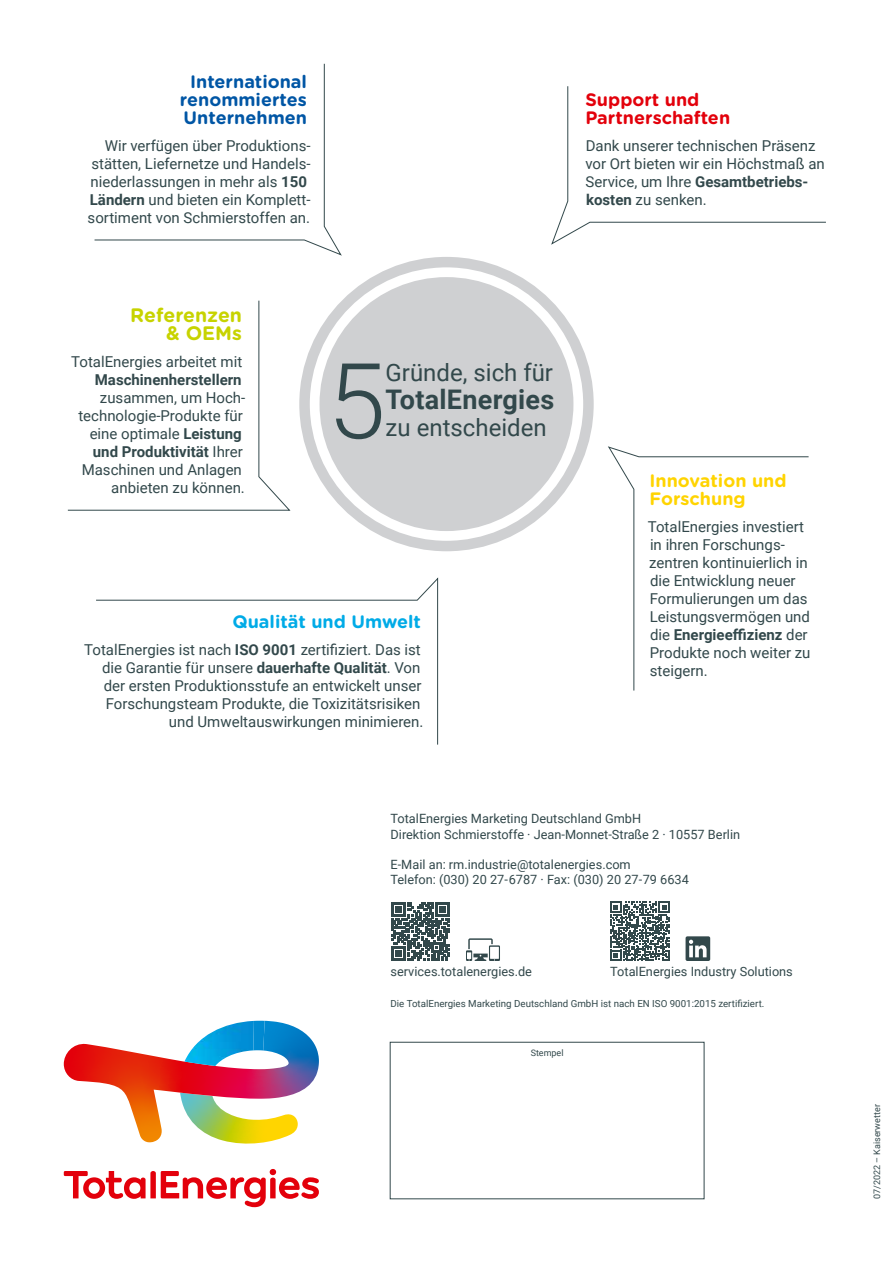
<style>
.page{position:relative;width:893px;height:1263px;background:#fff}
.page>*{position:absolute;margin:0;border:0;box-sizing:border-box;transform-origin:0 0}
.t1{font:300 105px "Roboto";color:#32484b}
.t2{font:700 27px "Roboto";letter-spacing:.01em;color:#32484b}
.t3{font:24px "Roboto";color:#32484b}
.t4{font:700 19.5px/18px "Gotham Rounded";color:#c7d300;text-align:right}
.t5{font:700 18px/18px "Gotham Rounded";color:#0056a5;text-align:center}
.t6{font:700 18px/18px "Gotham Rounded";color:#e3000b}
.t7{font:700 18px/18px "Gotham Rounded";color:#ffd400}
.t8{font:700 18px "Gotham Rounded";color:#00abe7}
.t9{font:15px/18px "Roboto";color:#32484b}
.t10{font:700 15px "Roboto";color:#32484b}
.t11{font:12.75px/15.3px "Roboto";color:#32484b}
.t12{font:9.75px "Roboto";color:#32484b}
.t13{font:9px "Roboto";color:#32484b}
.s1{font-weight:700}
</style>
<div class="page">
<div style="left:390px;top:1042px;width:314px;height:157px;border:1px solid #32484b"></div>
<svg style="left:551px;top:86px;width:275px;height:159px"></svg>
<svg style="left:94px;top:63px;width:248px;height:193px"></svg>
<svg style="left:67px;top:300px;width:224px;height:211px"></svg>
<svg style="left:608px;top:446px;width:201px;height:245px"></svg>
<svg style="left:96px;top:577px;width:342px;height:168px"></svg>
<svg style="left:299px;top:257px;width:295px;height:294px"></svg>
<div style="left:319px;top:277px;width:254px;height:254px;background:#cfd0d2;border-radius:50%"></div>
<svg style="left:64px;top:1169px;width:255px;height:38px"></svg>
<svg style="left:64px;top:1021px;width:255px;height:123px"></svg>
<img style="left:184px;top:1021px;width:79px;height:45px">
<img style="left:253px;top:1021px;width:12px;height:29px">
<svg style="left:391px;top:902px;width:58px;height:58px"></svg>
<svg style="left:466px;top:938px;width:34px;height:23px"></svg>
<svg style="left:610px;top:901px;width:60px;height:60px"></svg>
<svg style="left:686px;top:936px;width:24px;height:25px"></svg>
<p class="t5" style="left:180px;top:72px;width:129px">International renommiertes<br>Unternehmen</p>
<p class="t9" style="left:88px;top:136px;width:224px;text-indent:17px">Wir verfügen über Produktions&shy;stätten, Liefernetze und Handels&shy;niederlassungen in mehr als <span class="s1">150<br>Ländern</span> und bieten ein Komplett&shy;sortiment von Schmierstoffen an.</p>
<p class="t6" style="left:585px;top:90px;width:146px">Support und<br>Partnerschaften</p>
<p class="t9" style="left:585px;top:136px;width:241px">Dank unserer technischen Präsenz vor Ort bieten wir ein Höchstmaß an<br>Service, um Ihre <span class="s1">Gesamtbetriebs&shy;kosten</span> zu senken.</p>
<h3 class="t4" style="left:130px;top:305px;width:113px">Referenzen &amp; OEMs</h3>
<p class="t9" style="left:71px;top:352px;width:173px">TotalEnergies arbeitet mit</p>
<p class="t10" style="left:95px;top:369px;width:148px">Maschinenherstellern</p>
<p class="t9" style="left:78px;top:388px;width:168px;text-align:right">zusammen, um Hoch&shy;technologie-Produkte für eine optimale <span class="s1">Leistung und Produktivität</span> Ihrer<br>Maschinen und Anlagen anbieten zu können.</p>
<h3 class="t3" style="left:386px;top:355px;width:169px">Gründe, sich für</h3>
<h2 class="t2" style="left:386px;top:381px;width:170px">TotalEnergies</h2>
<h1 class="t1" style="left:327px;top:327px;width:60px">5</h1>
<h3 class="t3" style="left:386px;top:411px;width:163px">zu entscheiden</h3>
<p class="t8" style="left:232px;top:608px;width:190px">Qualität und Umwelt</p>
<p class="t9" style="left:84px;top:640px;width:341px;text-align:right">TotalEnergies ist nach <span class="s1">ISO 9001</span> zertifiziert. Das ist die Garantie für unsere <span class="s1">dauerhafte Qualität</span>. Von der ersten Produktionsstufe an entwickelt unser Forschungsteam Produkte, die Toxizitätsrisiken und Umweltauswirkungen minimieren.</p>
<p class="t7" style="left:649px;top:471px;width:139px">Innovation und<br>Forschung</p>
<p class="t9" style="left:648px;top:517px;width:164px">TotalEnergies investiert in ihren Forschungs&shy;zentren kontinuierlich in die Entwicklung neuer<br>Formulierungen um das<br>Leistungsvermögen und die <span class="s1">Energieeffizienz</span> der<br>Produkte noch weiter zu steigern.</p>
<p class="t11" style="left:391px;top:811px;width:351px">TotalEnergies Marketing Deutschland GmbH<br>Direktion Schmierstoffe · Jean-Monnet-Straße 2 · 10557 Berlin</p>
<p class="t11" style="left:391px;top:856px;width:300px">E-Mail an: rm.industrie@totalenergies.com<br>Telefon: (030) 20 27-6787 · Fax: (030) 20 27-79 6634</p>
<p class="t11" style="left:391px;top:964px;width:143px">services.totalenergies.de</p>
<p class="t11" style="left:610px;top:964px;width:184px">TotalEnergies Industry Solutions</p>
<p class="t12" style="left:391px;top:996px;width:375px">Die TotalEnergies Marketing Deutschland GmbH ist nach EN ISO 9001:2015 zertifiziert.</p>
<p class="t13" style="left:531px;top:1046px;width:34px">Stempel</p>
<p class="t13" style="left:871px;top:1199px;width:96px;rotate:-90deg">07/2022 – Kaiserwetter</p>
</div>
